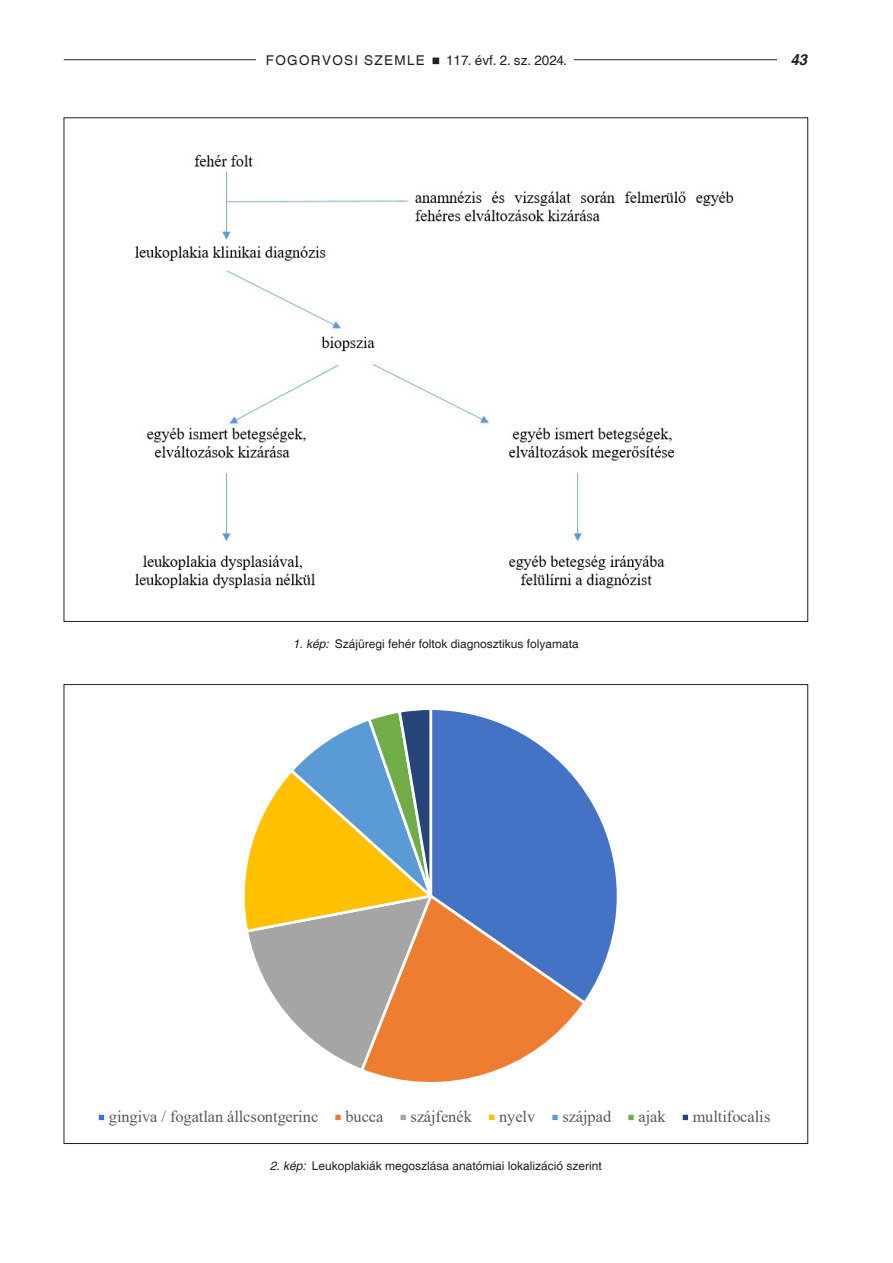
<style>
.page{position:relative;width:893px;height:1263px;background:#fff}
.page>*{position:absolute;margin:0;border:0;box-sizing:border-box;transform-origin:0 0}
.t1{font:16.35px "Times New Roman";color:#595959}
.t2{font:italic 700 15px "Helvetica Somogyi";color:#231f20}
.t3{font:13.5px "Helvetica Somogyi";letter-spacing:.1em;color:#231f20}
.t4{font:12px "Helvetica Somogyi";color:#231f20}
.s1{font-style:italic}
</style>
<div class="page">
<hr style="left:64px;top:59px;width:744px;height:1px;background:#231f20">
<div style="left:256px;top:55px;width:180px;height:10px;background:#fff"></div>
<div style="left:436px;top:55px;width:137px;height:10px;background:#fff"></div>
<div style="left:778px;top:54px;width:30px;height:11px;background:#fff"></div>
<img style="left:134px;top:155px;width:600px;height:434px">
<svg style="left:439px;top:710px;width:178px;height:285px"></svg>
<svg style="left:377px;top:892px;width:211px;height:191px"></svg>
<svg style="left:244px;top:710px;width:195px;height:364px"></svg>
<div style="left:97px;top:1113px;width:8px;height:8px;background:#4472c4"></div>
<div style="left:96px;top:1112px;width:11px;height:11px;border:3px solid #fff"></div>
<div style="left:334px;top:1113px;width:8px;height:8px;background:#ed7d31"></div>
<div style="left:333px;top:1112px;width:10px;height:11px;border:3px solid #fff"></div>
<div style="left:399px;top:1113px;width:8px;height:8px;background:#a5a5a5"></div>
<div style="left:398px;top:1112px;width:11px;height:11px;border:3px solid #fff"></div>
<div style="left:488px;top:1113px;width:8px;height:8px;background:#ffc000"></div>
<div style="left:486px;top:1112px;width:11px;height:11px;border:3px solid #fff"></div>
<div style="left:551px;top:1113px;width:8px;height:8px;background:#5b9bd5"></div>
<div style="left:550px;top:1112px;width:10px;height:11px;border:3px solid #fff"></div>
<div style="left:627px;top:1113px;width:8px;height:8px;background:#70ad47"></div>
<div style="left:626px;top:1112px;width:10px;height:11px;border:3px solid #fff"></div>
<div style="left:681px;top:1113px;width:8px;height:8px;background:#264478"></div>
<div style="left:680px;top:1112px;width:11px;height:11px;border:3px solid #fff"></div>
<p class="t3" style="left:266px;top:53px;width:303px">FOGORVOSI SZEMLE ■ 117. évf. 2. sz. 2024.</p>
<p class="t2" style="left:790px;top:51px;width:18px">43</p>
<p class="t4" style="left:293px;top:637px;width:288px"><span class="s1">1. kép:</span> Szájüregi fehér foltok diagnosztikus folyamata</p>
<h1 class="t1" style="left:109px;top:1105px;width:211px">gingiva / fogatlan állcsontgerinc</h1>
<h1 class="t1" style="left:345px;top:1105px;width:39px">bucca</h1>
<h1 class="t1" style="left:411px;top:1105px;width:63px">szájfenék</h1>
<h1 class="t1" style="left:499px;top:1105px;width:38px">nyelv</h1>
<h1 class="t1" style="left:562px;top:1105px;width:50px">szájpad</h1>
<h1 class="t1" style="left:638px;top:1105px;width:29px">ajak</h1>
<h1 class="t1" style="left:693px;top:1105px;width:79px">multifocalis</h1>
<p class="t4" style="left:270px;top:1159px;width:334px"><span class="s1">2. kép:</span> Leukoplakiák megoszlása anatómiai lokalizáció szerint</p>
</div>
